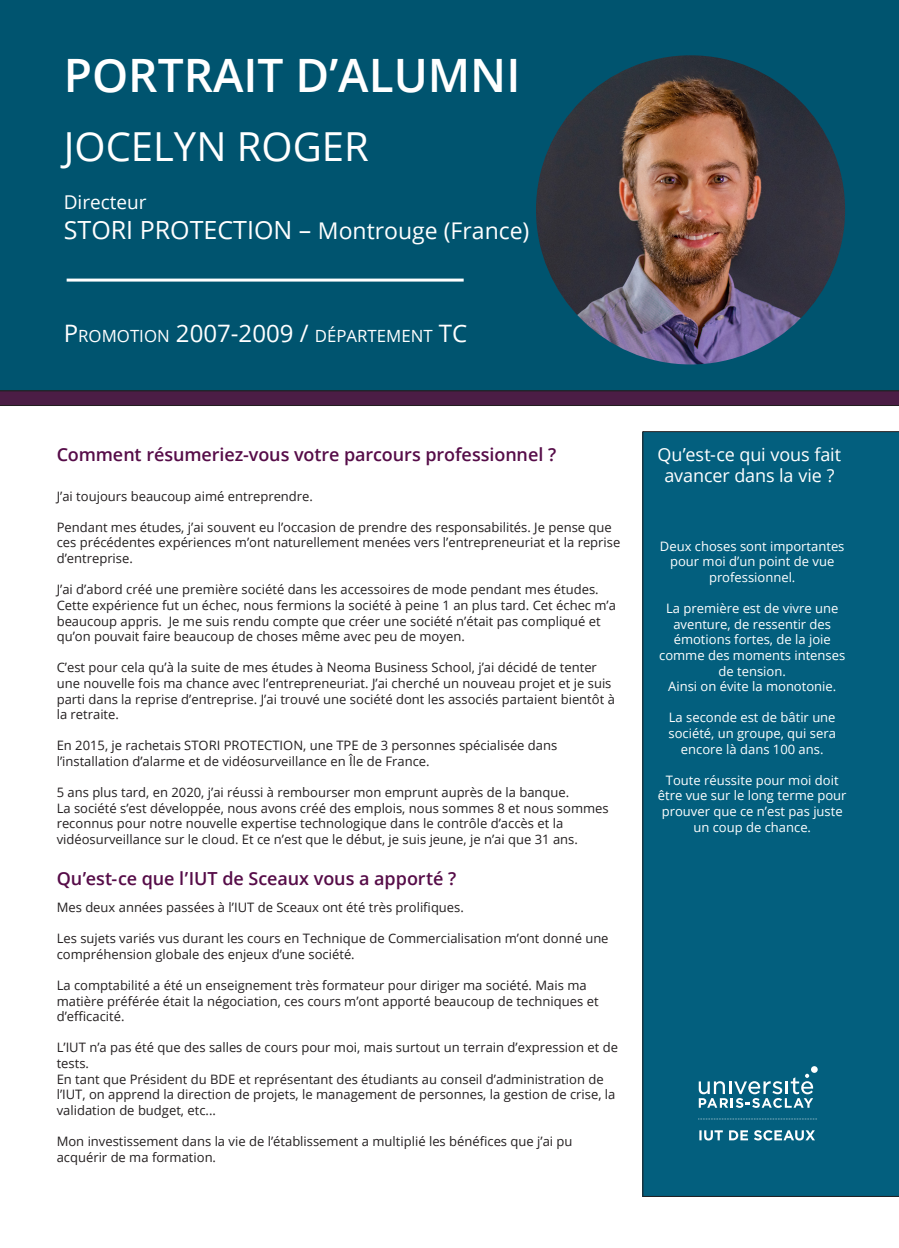
<style>
.page{position:relative;width:899px;height:1248px;background:#fff}
.page>*{position:absolute;margin:0;border:0;box-sizing:border-box;transform-origin:0 0}
.t1{font:600 46px "Open Sans";color:#fff}
.t2{font:40px "Open Sans";color:#fff}
.t3{font:23px "Open Sans";color:#fff}
.t4{font:19px "Open Sans";color:#fff}
.t5{font:600 18px "Open Sans";letter-spacing:-.005em;color:#560c48}
.t6{font:18px/21.6px "Open Sans";letter-spacing:-.005em;color:#fff;text-align:center}
.t7{font:16.8px "Open Sans";color:#fff}
.t8{font:13px/15.6px "Open Sans";color:#231f20}
.t9{font:13px/15.6px "Open Sans";color:#fff;text-align:center}
.s1{font-size:25px}
.s2{font-size:24px}
</style>
<div class="page">
<div style="left:0;top:0;width:899px;height:390px;background:#00546f"></div>
<div style="left:642px;top:431px;width:257px;height:765px;background:#035f7e"></div>
<svg style="left:0;top:390px;width:899px;height:16px;background:#441d40"></svg>
<img style="left:536px;top:55px;width:309px;height:309px;border-radius:154px">
<svg style="left:698px;top:1066px;width:119px;height:41px;background:#398199"></svg>
<svg style="left:698px;top:1118px;width:119px;height:1px"></svg>
<svg style="left:699px;top:1129px;width:116px;height:11px"></svg>
<hr style="left:67px;top:278px;width:396px;height:3px;background:#fff">
<p class="t1" style="left:64px;top:44px;width:458px">PORTRAIT D’ALUMNI</p>
<p class="t2" style="left:64px;top:119px;width:307px">JOCELYN ROGER</p>
<p class="t4" style="left:64px;top:189px;width:84px">Directeur</p>
<p class="t3" style="left:64px;top:215px;width:467px"><span class="s1">STORI PROTECTION –</span> Montrouge (France)</p>
<p class="t7" style="left:64px;top:324px;width:405px"><span class="s2">P</span>ROMOTION <span class="s2">2007-2009 /</span> DÉPARTEMENT <span class="s2">TC</span></p>
<p class="t5" style="left:57px;top:441px;width:501px">Comment résumeriez-vous votre parcours professionnel ?</p>
<p class="t6" style="left:657px;top:442px;width:185px">Qu’est-ce qui vous fait avancer dans la vie ?</p>
<p class="t8" style="left:57px;top:487px;width:258px">J’ai toujours beaucoup aimé entreprendre.</p>
<p class="t8" style="left:57px;top:519px;width:565px">Pendant mes études, j’ai souvent eu l’occasion de prendre des responsabilités. Je pense que ces précédentes expériences m’ont naturellement menées vers l’entrepreneuriat et la reprise d’entreprise.</p>
<p class="t8" style="left:57px;top:581px;width:561px">J’ai d’abord créé une première société dans les accessoires de mode pendant mes études.<br>Cette expérience fut un échec, nous fermions la société à peine 1 an plus tard. Cet échec m’a beaucoup appris. Je me suis rendu compte que créer une société n’était pas compliqué et qu’on pouvait faire beaucoup de choses même avec peu de moyen.</p>
<p class="t8" style="left:57px;top:659px;width:559px">C’est pour cela qu’à la suite de mes études à Neoma Business School, j’ai décidé de tenter une nouvelle fois ma chance avec l’entrepreneuriat. J’ai cherché un nouveau projet et je suis parti dans la reprise d’entreprise. J’ai trouvé une société dont les associés partaient bientôt à la retraite.</p>
<p class="t8" style="left:57px;top:737px;width:502px">En 2015, je rachetais STORI PROTECTION, une TPE de 3 personnes spécialisée dans l’installation d’alarme et de vidéosurveillance en Île de France.</p>
<p class="t8" style="left:57px;top:784px;width:514px">5 ans plus tard, en 2020, j’ai réussi à rembourser mon emprunt auprès de la banque.</p>
<p class="t8" style="left:57px;top:799px;width:553px">La société s’est développée, nous avons créé des emplois, nous sommes 8 et nous sommes reconnus pour notre nouvelle expertise technologique dans le contrôle d’accès et la vidéosurveillance sur le cloud. Et ce n’est que le début, je suis jeune, je n’ai que 31 ans.</p>
<p class="t5" style="left:57px;top:865px;width:401px">Qu’est-ce que l’IUT de Sceaux vous a apporté ?</p>
<p class="t8" style="left:57px;top:899px;width:409px">Mes deux années passées à l’IUT de Sceaux ont été très prolifiques.</p>
<p class="t8" style="left:57px;top:930px;width:553px">Les sujets variés vus durant les cours en Technique de Commercialisation m’ont donné une compréhension globale des enjeux d’une société.</p>
<p class="t8" style="left:57px;top:977px;width:543px">La comptabilité a été un enseignement très formateur pour diriger ma société. Mais ma matière préférée était la négociation, ces cours m’ont apporté beaucoup de techniques et d’efficacité.</p>
<p class="t8" style="left:57px;top:1039px;width:562px">L’IUT n’a pas été que des salles de cours pour moi, mais surtout un terrain d’expression et de tests.</p>
<p class="t8" style="left:57px;top:1070px;width:560px">En tant que Président du BDE et représentant des étudiants au conseil d’administration de l’IUT, on apprend la direction de projets, le management de personnes, la gestion de crise, la validation de budget, etc...</p>
<p class="t8" style="left:57px;top:1133px;width:517px">Mon investissement dans la vie de l’établissement a multiplié les bénéfices que j’ai pu acquérir de ma formation.</p>
<p class="t9" style="left:660px;top:538px;width:186px">Deux choses sont importantes pour moi d’un point de vue professionnel.</p>
<p class="t9" style="left:659px;top:600px;width:188px">La première est de vivre une aventure, de ressentir des émotions fortes, de la joie comme des moments intenses de tension.</p>
<p class="t9" style="left:668px;top:678px;width:170px">Ainsi on évite la monotonie.</p>
<p class="t9" style="left:668px;top:709px;width:169px">La seconde est de bâtir une société, un groupe, qui sera encore là dans 100 ans.</p>
<p class="t9" style="left:658px;top:772px;width:190px">Toute réussite pour moi doit être vue sur le long terme pour prouver que ce n’est pas juste un coup de chance.</p>
</div>
